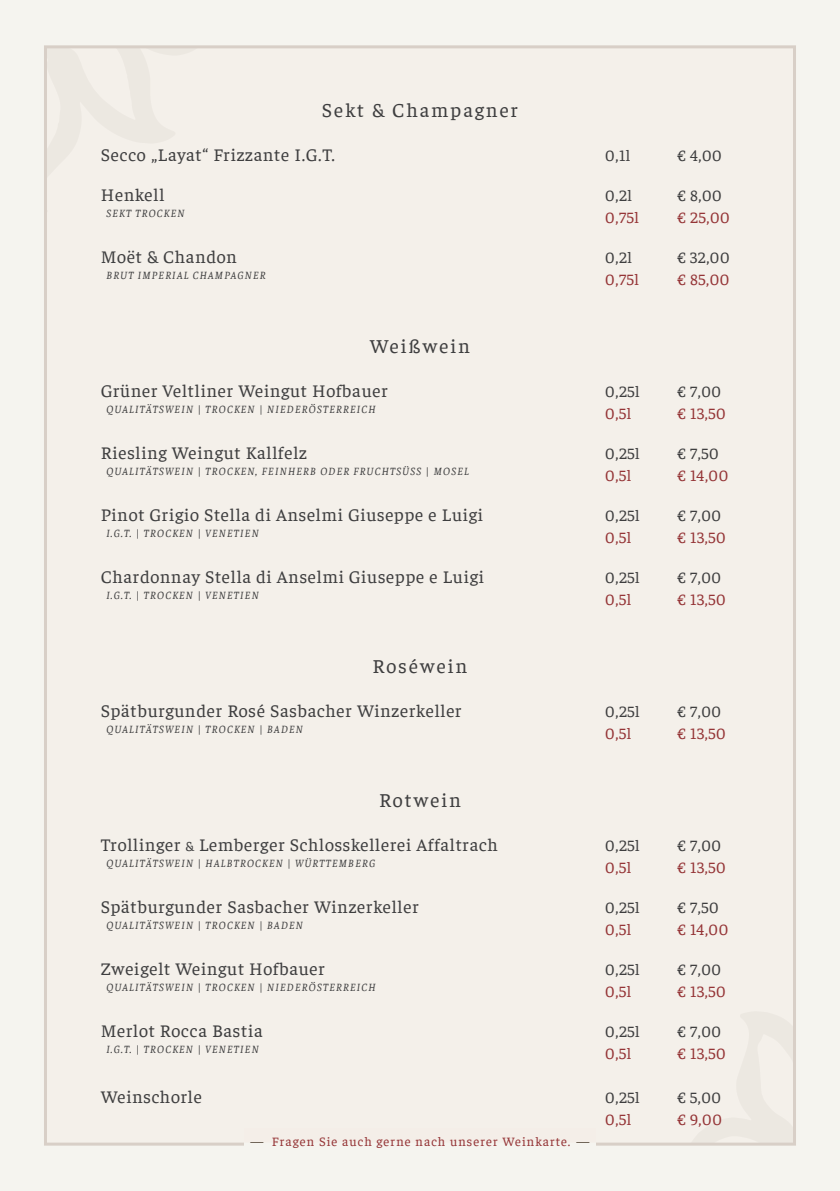
<style>
.page{position:relative;width:840px;height:1191px;background:#fff}
.page>*{position:absolute;margin:0;border:0;box-sizing:border-box;transform-origin:0 0}
.t1{font:20px "Faustina";letter-spacing:.1em;color:#3e3e3f}
.t2{font:18px "Faustina";letter-spacing:.04em;color:#3e3e3f}
.t3{font:16px "Faustina";letter-spacing:.04em;color:#3e3e3f}
.t4{font:16px "Faustina";letter-spacing:.04em;color:#953537}
.t5{font:13px "Faustina";letter-spacing:.08em;color:#953537}
.t6{font:italic 11px "Faustina";letter-spacing:.1em;color:#3e3e3f}
.s1{font-size:14px}
.s2{color:#55493b}
</style>
<div class="page">
<div style="left:0;top:0;width:839px;height:1191px;background:#f5f4ef"></div>
<div style="left:46px;top:47px;width:748px;height:1097px;background:#f4eee8"></div>
<div style="left:244px;top:1142px;width:351px;height:17px;background:#f5f4ef"></div>
<p class="t1" style="left:321px;top:97px;width:198px">Sekt &amp; Champagner</p>
<p class="t2" style="left:101px;top:143px;width:236px">Secco „Layat“ Frizzante I.G.T.</p>
<p class="t3" style="left:605px;top:145px;width:27px">0,1l</p>
<p class="t3" style="left:677px;top:145px;width:46px">€ 4,00</p>
<p class="t2" style="left:101px;top:183px;width:65px">Henkell</p>
<p class="t3" style="left:605px;top:185px;width:28px">0,2l</p>
<p class="t3" style="left:677px;top:185px;width:46px">€ 8,00</p>
<p class="t6" style="left:106px;top:206px;width:80px">SEKT TROCKEN</p>
<p class="t4" style="left:605px;top:207px;width:35px">0,75l</p>
<p class="t4" style="left:677px;top:207px;width:54px">€ 25,00</p>
<p class="t2" style="left:101px;top:245px;width:138px">Moët &amp; Chandon</p>
<p class="t3" style="left:605px;top:247px;width:28px">0,2l</p>
<p class="t3" style="left:677px;top:247px;width:54px">€ 32,00</p>
<p class="t6" style="left:106px;top:268px;width:161px">BRUT IMPERIAL CHAMPAGNER</p>
<p class="t4" style="left:605px;top:269px;width:35px">0,75l</p>
<p class="t4" style="left:677px;top:269px;width:54px">€ 85,00</p>
<p class="t1" style="left:370px;top:333px;width:101px">Weißwein</p>
<p class="t2" style="left:101px;top:379px;width:288px">Grüner Veltliner Weingut Hofbauer</p>
<p class="t3" style="left:605px;top:381px;width:36px">0,25l</p>
<p class="t3" style="left:677px;top:381px;width:45px">€ 7,00</p>
<p class="t6" style="left:106px;top:402px;width:271px">QUALITÄTSWEIN | TROCKEN | NIEDERÖSTERREICH</p>
<p class="t4" style="left:605px;top:403px;width:27px">0,5l</p>
<p class="t4" style="left:677px;top:403px;width:50px">€ 13,50</p>
<p class="t2" style="left:101px;top:441px;width:208px">Riesling Weingut Kallfelz</p>
<p class="t3" style="left:605px;top:443px;width:36px">0,25l</p>
<p class="t3" style="left:677px;top:443px;width:43px">€ 7,50</p>
<p class="t6" style="left:106px;top:464px;width:364px">QUALITÄTSWEIN | TROCKEN, FEINHERB ODER FRUCHTSÜSS | MOSEL</p>
<p class="t4" style="left:605px;top:465px;width:27px">0,5l</p>
<p class="t4" style="left:677px;top:465px;width:52px">€ 14,00</p>
<p class="t2" style="left:101px;top:503px;width:383px">Pinot Grigio Stella di Anselmi Giuseppe e Luigi</p>
<p class="t3" style="left:605px;top:505px;width:36px">0,25l</p>
<p class="t3" style="left:677px;top:505px;width:45px">€ 7,00</p>
<p class="t6" style="left:106px;top:526px;width:154px">I.G.T. | TROCKEN | VENETIEN</p>
<p class="t4" style="left:605px;top:527px;width:27px">0,5l</p>
<p class="t4" style="left:677px;top:527px;width:50px">€ 13,50</p>
<p class="t2" style="left:101px;top:565px;width:384px">Chardonnay Stella di Anselmi Giuseppe e Luigi</p>
<p class="t3" style="left:605px;top:567px;width:36px">0,25l</p>
<p class="t3" style="left:677px;top:567px;width:45px">€ 7,00</p>
<p class="t6" style="left:106px;top:588px;width:154px">I.G.T. | TROCKEN | VENETIEN</p>
<p class="t4" style="left:605px;top:589px;width:27px">0,5l</p>
<p class="t4" style="left:677px;top:589px;width:50px">€ 13,50</p>
<p class="t1" style="left:372px;top:653px;width:96px">Roséwein</p>
<p class="t2" style="left:101px;top:699px;width:362px">Spätburgunder Rosé Sasbacher Winzerkeller</p>
<p class="t3" style="left:605px;top:701px;width:36px">0,25l</p>
<p class="t3" style="left:677px;top:701px;width:45px">€ 7,00</p>
<p class="t6" style="left:106px;top:722px;width:198px">QUALITÄTSWEIN | TROCKEN | BADEN</p>
<p class="t4" style="left:605px;top:723px;width:27px">0,5l</p>
<p class="t4" style="left:677px;top:723px;width:50px">€ 13,50</p>
<p class="t1" style="left:379px;top:787px;width:83px">Rotwein</p>
<p class="t2" style="left:101px;top:833px;width:398px">Trollinger <span class="s1">&amp;</span> Lemberger Schlosskellerei Affaltrach</p>
<p class="t3" style="left:605px;top:835px;width:36px">0,25l</p>
<p class="t3" style="left:677px;top:835px;width:45px">€ 7,00</p>
<p class="t6" style="left:106px;top:856px;width:270px">QUALITÄTSWEIN | HALBTROCKEN | WÜRTTEMBERG</p>
<p class="t4" style="left:605px;top:857px;width:27px">0,5l</p>
<p class="t4" style="left:677px;top:857px;width:50px">€ 13,50</p>
<p class="t2" style="left:101px;top:895px;width:319px">Spätburgunder Sasbacher Winzerkeller</p>
<p class="t3" style="left:605px;top:897px;width:36px">0,25l</p>
<p class="t3" style="left:677px;top:897px;width:43px">€ 7,50</p>
<p class="t6" style="left:106px;top:918px;width:198px">QUALITÄTSWEIN | TROCKEN | BADEN</p>
<p class="t4" style="left:605px;top:919px;width:27px">0,5l</p>
<p class="t4" style="left:677px;top:919px;width:52px">€ 14,00</p>
<p class="t2" style="left:101px;top:957px;width:225px">Zweigelt Weingut Hofbauer</p>
<p class="t3" style="left:605px;top:959px;width:36px">0,25l</p>
<p class="t3" style="left:677px;top:959px;width:45px">€ 7,00</p>
<p class="t6" style="left:106px;top:980px;width:271px">QUALITÄTSWEIN | TROCKEN | NIEDERÖSTERREICH</p>
<p class="t4" style="left:605px;top:981px;width:27px">0,5l</p>
<p class="t4" style="left:677px;top:981px;width:50px">€ 13,50</p>
<p class="t2" style="left:101px;top:1019px;width:163px">Merlot Rocca Bastia</p>
<p class="t3" style="left:605px;top:1021px;width:36px">0,25l</p>
<p class="t3" style="left:677px;top:1021px;width:45px">€ 7,00</p>
<p class="t6" style="left:106px;top:1042px;width:154px">I.G.T. | TROCKEN | VENETIEN</p>
<p class="t4" style="left:605px;top:1043px;width:27px">0,5l</p>
<p class="t4" style="left:677px;top:1043px;width:50px">€ 13,50</p>
<p class="t2" style="left:101px;top:1085px;width:103px">Weinschorle</p>
<p class="t3" style="left:605px;top:1087px;width:36px">0,25l</p>
<p class="t3" style="left:677px;top:1087px;width:45px">€ 5,00</p>
<p class="t4" style="left:605px;top:1109px;width:27px">0,5l</p>
<p class="t4" style="left:677px;top:1109px;width:46px">€ 9,00</p>
<p class="t5" style="left:250px;top:1133px;width:340px"><span class="s2">—</span> Fragen Sie auch gerne nach unserer Weinkarte. <span class="s2">—</span></p>
</div>
